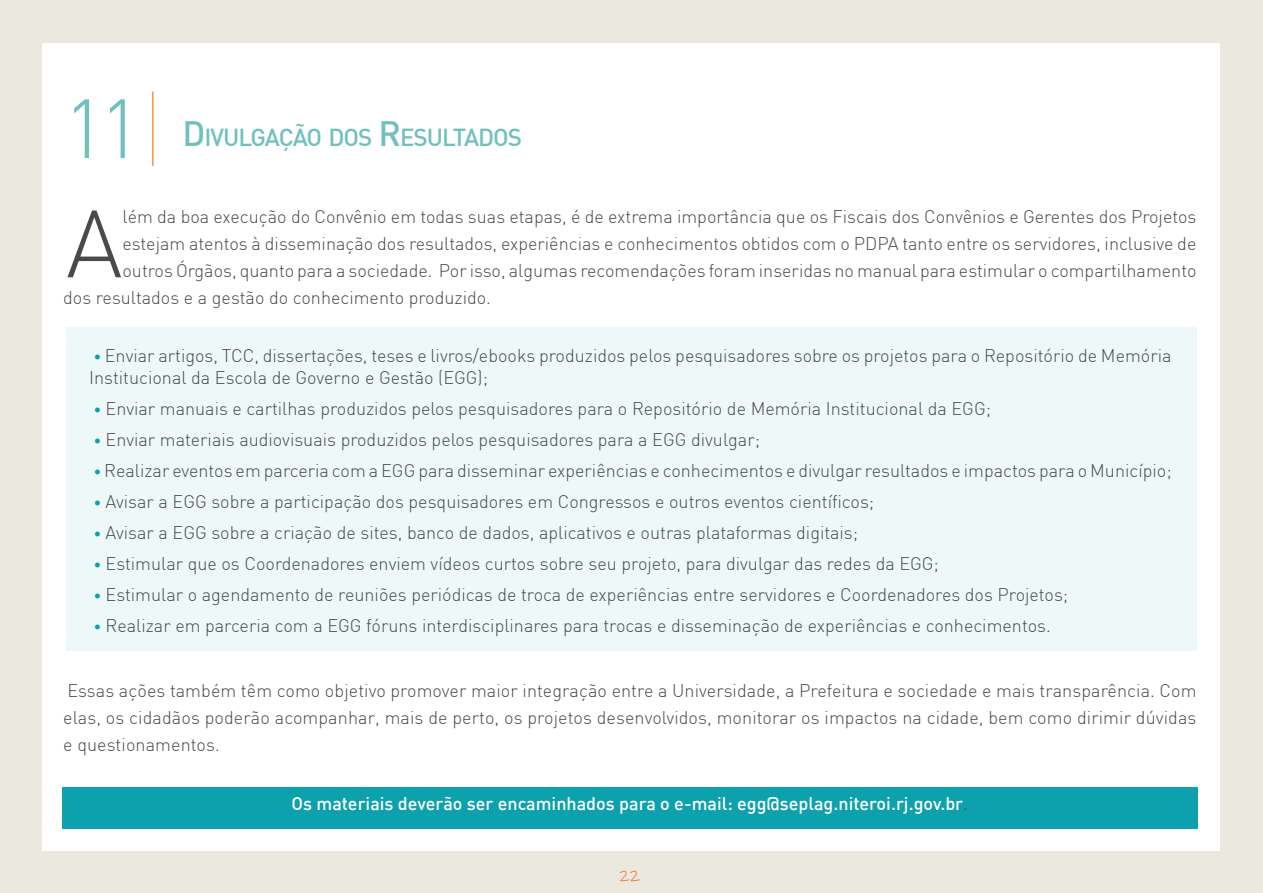
<style>
.page{position:relative;width:1263px;height:893px;background:#ebe8df}
.page>*{position:absolute;margin:0;border:0;box-sizing:border-box;transform-origin:0 0}
.t1{font:300 93.9px "DIN";color:#4a4a49}
.t2{font:300 82.5px "DIN";color:#70c0bd}
.t3{font:500 24.15px "DIN";letter-spacing:-.05em;color:#70c0bd}
.t4{font:300 18px/27px "DIN";color:#4a4a49}
.t5{font:500 18px "DIN";color:#fff}
.t6{font:15px "Ink Free";color:#ec681f}
.s1{font-size:34.5px}
.s2{font-size:15px;color:#0ca1ad}
.s3{font-weight:300;color:#4a4a49}
</style>
<div class="page">
<div style="left:43px;top:43px;width:1177px;height:807px;background:#fff"></div>
<div style="left:62px;top:788px;width:1135px;height:41px;background:#0ca1ad"></div>
<div style="left:66px;top:327px;width:1130px;height:324px;background:#eef8f9"></div>
<hr style="left:152px;top:92px;width:2px;height:74px;background:#f7904b">
<h2 class="t2" style="left:63px;top:78px;width:80px">11</h2>
<h3 class="t3" style="left:182px;top:122px;width:325px"><span class="s1">D</span> IVU LGAÇÃO DOS <span class="s1">R</span>ESU LTADOS</h3>
<h1 class="t1" style="left:66px;top:186px;width:58px">A</h1>
<p class="t4" style="left:123px;top:203px;width:1075px">lém da boa execução do Convênio em todas suas etapas, é de extrema importância que os Fiscais dos Convênios e Gerentes dos Projetos</p>
<p class="t4" style="left:123px;top:230px;width:1075px">estejam atentos à disseminação dos resultados, experiências e conhecimentos obtidos com o PDPA tanto entre os servidores, inclusive de</p>
<p class="t4" style="left:123px;top:257px;width:1075px">outros Órgãos, quanto para a sociedade. Por isso, algumas recomendações foram inseridas no manual para estimular o compartilhamento</p>
<p class="t4" style="left:63px;top:284px;width:429px">dos resultados e a gestão do conhecimento produzido.</p>
<p class="t4" style="left:89px;top:344px;width:1084px;line-height:22.5px"><span class="s2">•</span> Enviar artigos, TCC, dissertações, teses e livros/ebooks produzidos pelos pesquisadores sobre os projetos para o Repositório de Memória<br>Institucional da Escola de Governo e Gestão (EGG);</p>
<p class="t4" style="left:94px;top:395px;width:899px"><span class="s2">•</span> Enviar manuais e cartilhas produzidos pelos pesquisadores para o Repositório de Memória Institucional da EGG;</p>
<p class="t4" style="left:94px;top:426px;width:668px"><span class="s2">•</span> Enviar materiais audiovisuais produzidos pelos pesquisadores para a EGG divulgar;</p>
<p class="t4" style="left:94px;top:457px;width:1079px"><span class="s2">•</span> Realizar eventos em parceria com a EGG para disseminar experiências e conhecimentos e divulgar resultados e impactos para o Município;</p>
<p class="t4" style="left:94px;top:488px;width:782px"><span class="s2">•</span> Avisar a EGG sobre a participação dos pesquisadores em Congressos e outros eventos científicos;</p>
<p class="t4" style="left:94px;top:519px;width:766px"><span class="s2">•</span> Avisar a EGG sobre a criação de sites, banco de dados, aplicativos e outras plataformas digitais;</p>
<p class="t4" style="left:94px;top:550px;width:847px"><span class="s2">•</span> Estimular que os Coordenadores enviem vídeos curtos sobre seu projeto, para divulgar das redes da EGG;</p>
<p class="t4" style="left:94px;top:581px;width:976px"><span class="s2">•</span> Estimular o agendamento de reuniões periódicas de troca de experiências entre servidores e Coordenadores dos Projetos;</p>
<p class="t4" style="left:94px;top:612px;width:959px"><span class="s2">•</span> Realizar em parceria com a EGG fóruns interdisciplinares para trocas e disseminação de experiências e conhecimentos.</p>
<p class="t4" style="left:63px;top:677px;width:1135px;text-align:justify">Essas ações também têm como objetivo promover maior integração entre a Universidade, a Prefeitura e sociedade e mais transparência. Com elas, os cidadãos poderão acompanhar, mais de perto, os projetos desenvolvidos, monitorar os impactos na cidade, bem como dirimir dúvidas e questionamentos.</p>
<p class="t5" style="left:292px;top:792px;width:678px">Os materiais deverão ser encaminhados para o e-mail: egg@seplag.niteroi.rj.gov.br<span class="s3">.</span></p>
<p class="t6" style="left:619px;top:866px;width:22px">22</p>
</div>
